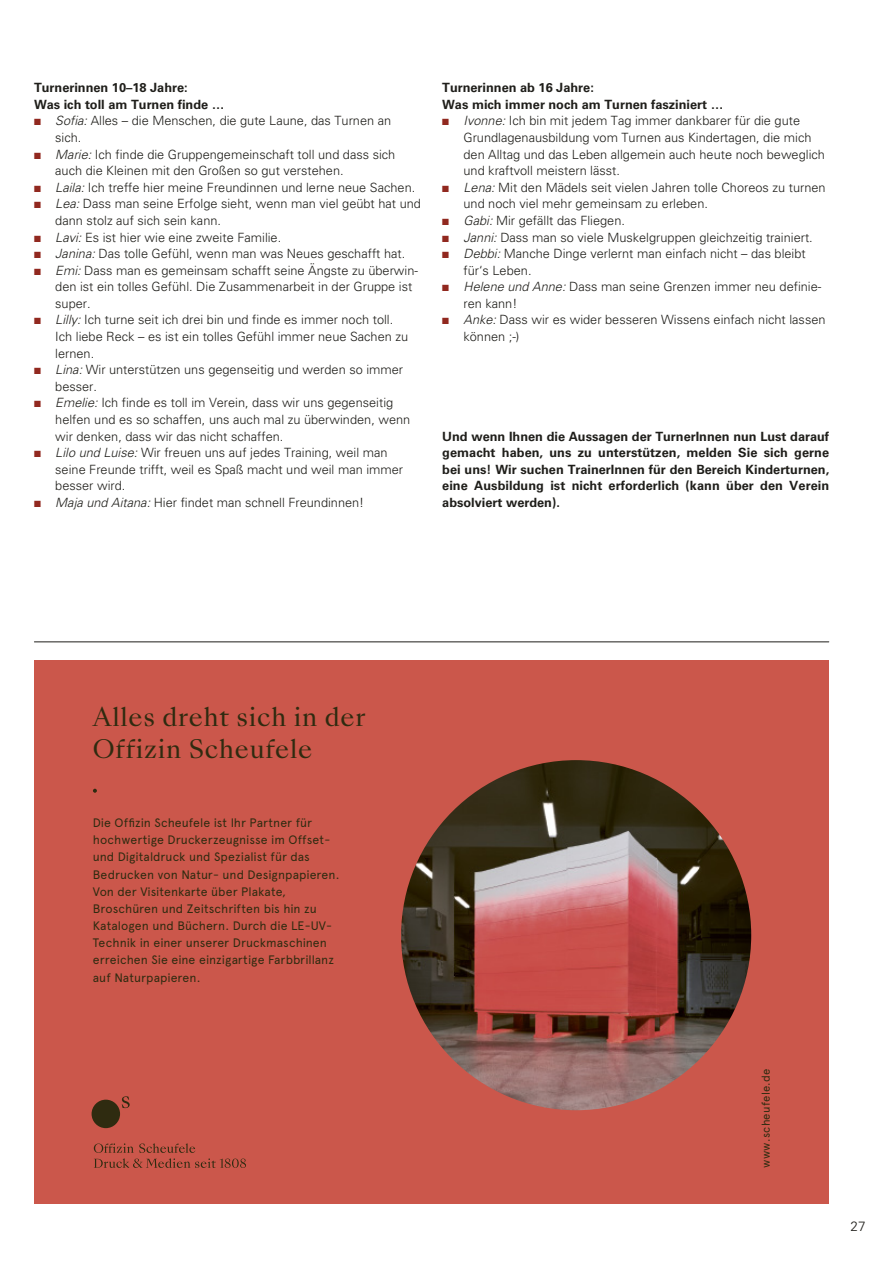
<style>
.page{position:relative;width:893px;height:1263px;background:#fff}
.page>*{position:absolute;margin:0;border:0;box-sizing:border-box;transform-origin:0 0}
.t1{font:24.6px/32.1px "Sang Bleu Kingdom";letter-spacing:.03em;color:#2f2b10}
.t2{font:300 13.5px "Univers";color:#1f1e1a}
.t3{font:300 12.75px/16.6px "Univers";color:#1f1e1a}
.t4{font:700 12.75px/16.6px "Univers";color:#1f1e1a}
.t5{font:12.3px/17.1px "Apercu";color:#2f2b10}
.t6{font:11.25px "Apercu";letter-spacing:.025em;color:#2f2b10}
.s1{color:#91281f}
.s2{font-style:italic}
</style>
<div class="page">
<div style="left:34px;top:660px;width:795px;height:544px;background:#cb574b"></div>
<img style="left:401px;top:760px;width:350px;height:350px;border-radius:175px">
<svg style="left:93px;top:789px;width:4px;height:4px"></svg>
<svg style="left:94px;top:1143px;width:152px;height:25px"></svg>
<div style="left:92px;top:1100px;width:28px;height:28px;background:#2f2b10;border-radius:50%"></div>
<svg style="left:122px;top:1096px;width:8px;height:12px"></svg>
<hr style="left:34px;top:641px;width:795px;height:1px;background:#1f1e1a">
<p class="t4" style="left:34px;top:80px;width:192px">Turnerinnen 10–18 Jahre:<br>Was ich toll am Turnen finde …</p>
<p class="t3" style="left:55px;top:113px;width:337px;text-indent:-21px"><span class="s1">■</span> <span class="s2">Sofia:</span> Alles – die Menschen, die gute Laune, das Turnen an sich.</p>
<p class="t3" style="left:55px;top:146px;width:342px;text-indent:-21px"><span class="s1">■</span> <span class="s2">Marie:</span> Ich finde die Gruppengemeinschaft toll und dass sich auch die Kleinen mit den Großen so gut verstehen.</p>
<p class="t3" style="left:34px;top:179px;width:383px"><span class="s1">■</span> <span class="s2">Laila:</span> Ich treffe hier meine Freundinnen und lerne neue Sachen.</p>
<p class="t3" style="left:55px;top:196px;width:367px;text-indent:-21px"><span class="s1">■</span> <span class="s2">Lea:</span> Dass man seine Erfolge sieht, wenn man viel geübt hat und dann stolz auf sich sein kann.</p>
<p class="t3" style="left:34px;top:229px;width:249px"><span class="s1">■</span> <span class="s2">Lavi:</span> Es ist hier wie eine zweite Familie.</p>
<p class="t3" style="left:34px;top:245px;width:373px"><span class="s1">■</span> <span class="s2">Janina:</span> Das tolle Gefühl, wenn man was Neues geschafft hat.</p>
<p class="t3" style="left:55px;top:262px;width:364px;text-indent:-21px"><span class="s1">■</span> <span class="s2">Emi:</span> Dass man es gemeinsam schafft seine Ängste zu überwin&shy;den ist ein tolles Gefühl. Die Zusammenarbeit in der Gruppe ist super.</p>
<p class="t3" style="left:55px;top:312px;width:354px;text-indent:-21px"><span class="s1">■</span> <span class="s2">Lilly:</span> Ich turne seit ich drei bin und finde es immer noch toll.<br>Ich liebe Reck – es ist ein tolles Gefühl immer neue Sachen zu lernen.</p>
<p class="t3" style="left:55px;top:361px;width:349px;text-indent:-21px"><span class="s1">■</span> <span class="s2">Lina:</span> Wir unterstützen uns gegenseitig und werden so immer besser.</p>
<p class="t3" style="left:55px;top:395px;width:357px;text-indent:-21px"><span class="s1">■</span> <span class="s2">Emelie:</span> Ich finde es toll im Verein, dass wir uns gegenseitig helfen und es so schaffen, uns auch mal zu überwinden, wenn wir denken, dass wir das nicht schaffen.</p>
<p class="t3" style="left:55px;top:444px;width:349px;text-indent:-21px"><span class="s1">■</span> <span class="s2">Lilo und Luise:</span> Wir freuen uns auf jedes Training, weil man seine Freunde trifft, weil es Spaß macht und weil man immer besser wird.</p>
<p class="t3" style="left:34px;top:494px;width:332px"><span class="s1">■</span> <span class="s2">Maja und Aitana:</span> Hier findet man schnell Freundinnen!</p>
<p class="t4" style="left:442px;top:80px;width:283px">Turnerinnen ab 16 Jahre:<br>Was mich immer noch am Turnen fasziniert …</p>
<p class="t3" style="left:463px;top:113px;width:363px;text-indent:-21px"><span class="s1">■</span> <span class="s2">Ivonne:</span> Ich bin mit jedem Tag immer dankbarer für die gute Grundlagenausbildung vom Turnen aus Kindertagen, die mich den Alltag und das Leben allgemein auch heute noch beweglich und kraftvoll meistern lässt.</p>
<p class="t3" style="left:463px;top:179px;width:364px;text-indent:-21px"><span class="s1">■</span> <span class="s2">Lena:</span> Mit den Mädels seit vielen Jahren tolle Choreos zu turnen und noch viel mehr gemeinsam zu erleben.</p>
<p class="t3" style="left:442px;top:212px;width:184px"><span class="s1">■</span> <span class="s2">Gabi:</span> Mir gefällt das Fliegen.</p>
<p class="t3" style="left:442px;top:229px;width:372px"><span class="s1">■</span> <span class="s2">Janni:</span> Dass man so viele Muskelgruppen gleichzeitig trainiert.</p>
<p class="t3" style="left:463px;top:245px;width:344px;text-indent:-21px"><span class="s1">■</span> <span class="s2">Debbi:</span> Manche Dinge verlernt man einfach nicht – das bleibt für‘s Leben.</p>
<p class="t3" style="left:463px;top:278px;width:359px;text-indent:-21px"><span class="s1">■</span> <span class="s2">Helene und Anne:</span> Dass man seine Grenzen immer neu definie&shy;ren kann!</p>
<p class="t3" style="left:463px;top:312px;width:364px;text-indent:-21px"><span class="s1">■</span> <span class="s2">Anke:</span> Dass wir es wider besseren Wissens einfach nicht lassen können ;-)</p>
<p class="t4" style="left:442px;top:428px;width:388px;text-align:justify">Und wenn Ihnen die Aussagen der TurnerInnen nun Lust darauf gemacht haben, uns zu unterstützen, melden Sie sich gerne bei uns! Wir suchen TrainerInnen für den Bereich Kinderturnen, eine Ausbildung ist nicht erforderlich (kann über den Verein absolviert werden).</p>
<h1 class="t1" style="left:93px;top:702px;width:274px">Alles dreht sich in der<br>Offizin Scheufele</h1>
<p class="t5" style="left:93px;top:814px;width:248px">Die Offizin Scheufele ist Ihr Partner für hochwertige Druckerzeugnisse im Offset&shy;und Digitaldruck und Spezialist für das Bedrucken von Natur- und Designpapieren.<br>Von der Visitenkarte über Plakate, Broschüren und Zeitschriften bis hin zu Katalogen und Büchern. Durch die LE-UV-Technik in einer unserer Druckmaschinen erreichen Sie eine einzigartige Farbbrillanz auf Naturpapieren.</p>
<p class="t6" style="left:759px;top:1168px;width:100px;rotate:-90deg">www.scheufele.de</p>
<p class="t2" style="left:851px;top:1217px;width:17px">27</p>
</div>
